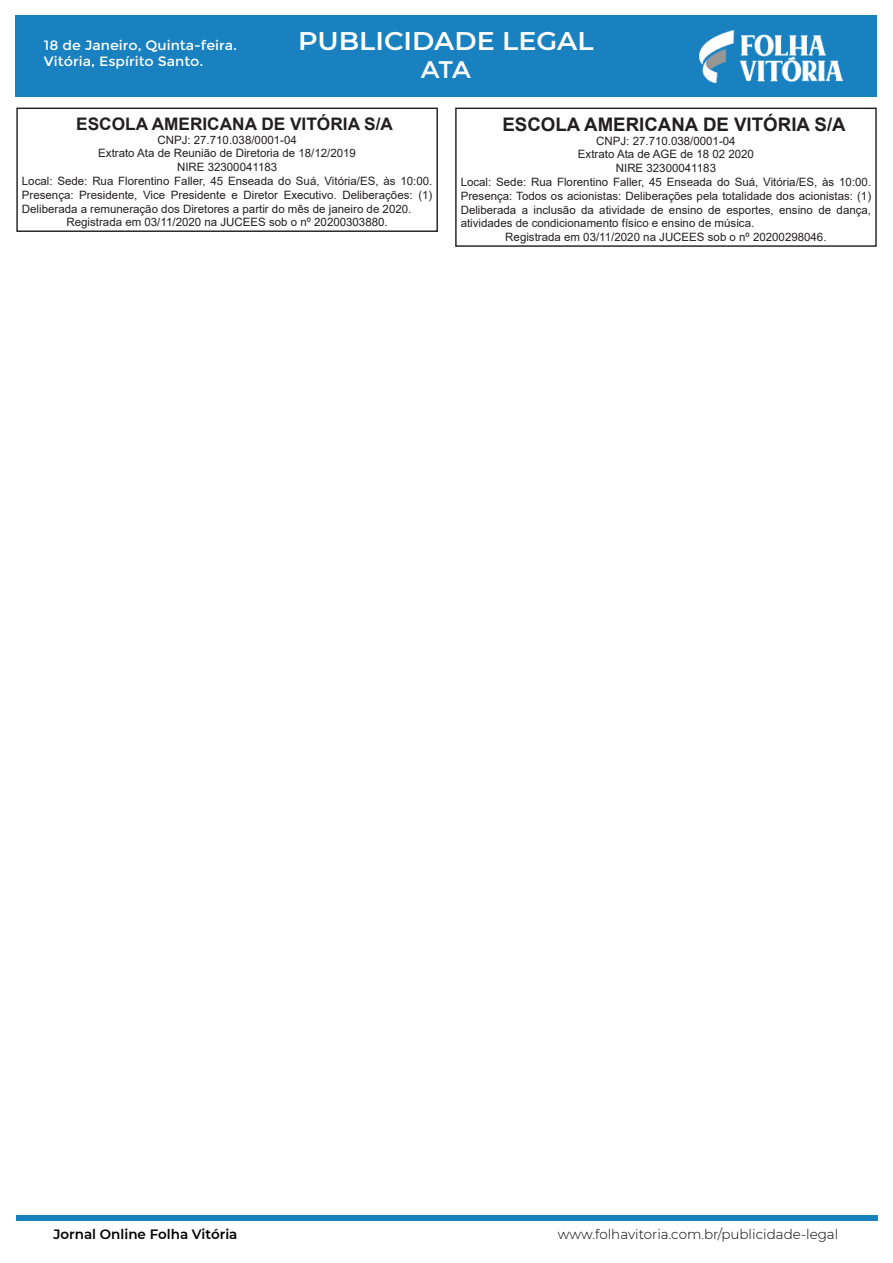
<style>
.page{position:relative;width:893px;height:1263px;background:#fff}
.page>*{position:absolute;margin:0;border:0;box-sizing:border-box;transform-origin:0 0}
.t1{font:600 25.5px "Montserrat";color:#fff;scale:1.06 1}
.t2{font:24px "Montserrat";color:#fff;scale:1.06 1}
.t3{font:700 18.75px "Arial";color:#231f20}
.t4{font:700 17.25px "Arial";color:#231f20}
.t5{font:13.5px/16.2px "Montserrat";color:#fff;scale:1.06 1}
.t6{font:300 13.5px "Montserrat";color:#000}
.t7{font:600 13.5px "Montserrat";color:#000}
.t8{font:11.55px "Arial";color:#231f20}
</style>
<div class="page">
<div style="left:16px;top:15px;width:861px;height:82px;background:#1a81c0"></div>
<img style="left:700px;top:30px;width:143px;height:52px">
<div style="left:16px;top:1215px;width:861px;height:6px;background:#1a81c0"></div>
<div style="left:455px;top:108px;width:422px;height:139px;border:1px solid #231f20"></div>
<div style="left:16px;top:108px;width:422px;height:124px;border:1px solid #231f20"></div>
<p class="t5" style="left:44px;top:37px;width:184px">18 de Janeiro, Quinta-feira.<br>Vitória, Espírito Santo.</p>
<h1 class="t1" style="left:298px;top:23px;width:280px">PUBLICIDADE LEGAL</h1>
<h2 class="t2" style="left:421px;top:56px;width:49px">ATA</h2>
<h3 class="t4" style="left:76px;top:112px;width:318px">ESCOLA AMERICANA DE VITÓRIA S/A</h3>
<p class="t8" style="left:157px;top:132px;width:141px">CNPJ: 27.710.038/0001-04</p>
<p class="t8" style="left:98px;top:145px;width:259px">Extrato Ata de Reunião de Diretoria de 18/12/2019</p>
<p class="t8" style="left:177px;top:159px;width:102px">NIRE 32300041183</p>
<p class="t8" style="left:22px;top:173px;width:412px">Local: Sede: Rua Florentino Faller, 45 Enseada do Suá, Vitória/ES, às 10:00.</p>
<p class="t8" style="left:22px;top:187px;width:412px">Presença: Presidente, Vice Presidente e Diretor Executivo. Deliberações: (1)</p>
<p class="t8" style="left:22px;top:201px;width:391px">Deliberada a remuneração dos Diretores a partir do mês de janeiro de 2020.</p>
<p class="t8" style="left:66px;top:214px;width:323px">Registrada em 03/11/2020 na JUCEES sob o nº 20200303880.</p>
<h3 class="t3" style="left:502px;top:111px;width:345px">ESCOLA AMERICANA DE VITÓRIA S/A</h3>
<p class="t8" style="left:596px;top:133px;width:141px">CNPJ: 27.710.038/0001-04</p>
<p class="t8" style="left:578px;top:146px;width:177px">Extrato Ata de AGE de 18 02 2020</p>
<p class="t8" style="left:616px;top:160px;width:102px">NIRE 32300041183</p>
<p class="t8" style="left:461px;top:174px;width:412px">Local: Sede: Rua Florentino Faller, 45 Enseada do Suá, Vitória/ES, às 10:00.</p>
<p class="t8" style="left:461px;top:188px;width:412px">Presença: Todos os acionistas: Deliberações pela totalidade dos acionistas: (1)</p>
<p class="t8" style="left:461px;top:202px;width:412px">Deliberada a inclusão da atividade de ensino de esportes, ensino de dança,</p>
<p class="t8" style="left:461px;top:215px;width:295px">atividades de condicionamento físico e ensino de música.</p>
<p class="t8" style="left:505px;top:229px;width:323px">Registrada em 03/11/2020 na JUCEES sob o nº 20200298046.</p>
<p class="t7" style="left:53px;top:1224px;width:186px">Jornal Online Folha Vitória</p>
<p class="t6" style="left:558px;top:1225px;width:282px">www.folhavitoria.com.br/publicidade-legal</p>
</div>
